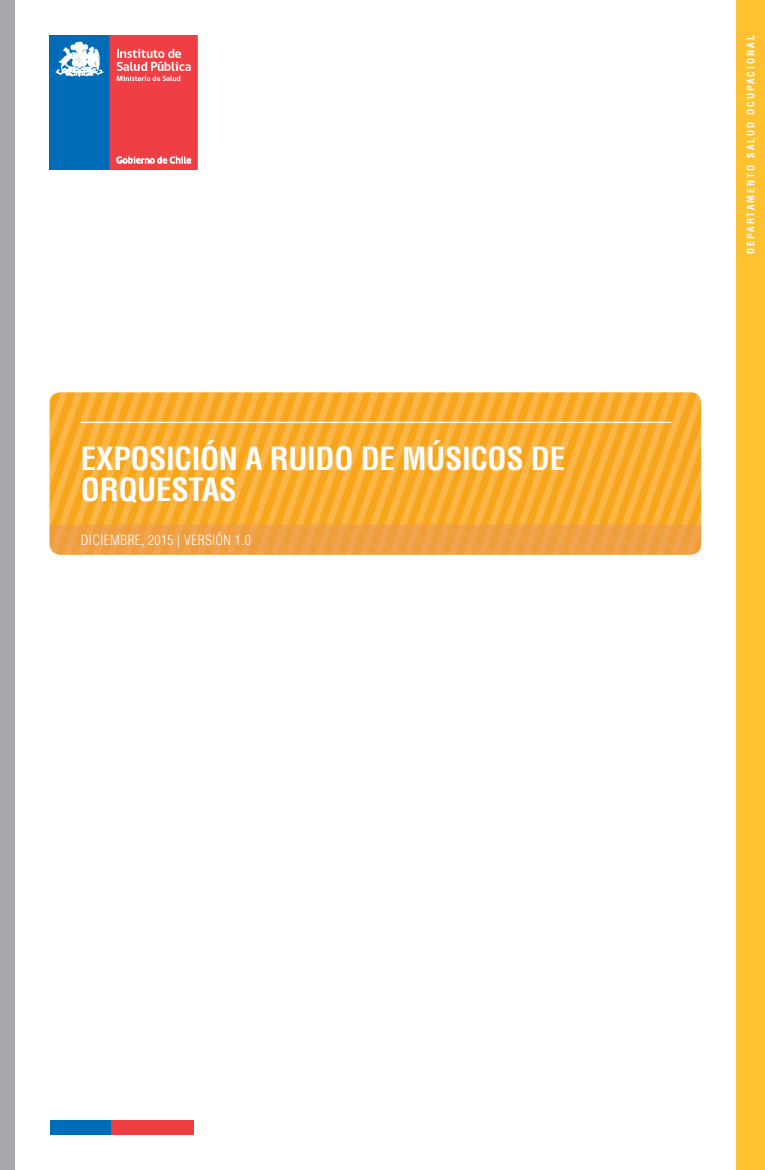
<style>
.page{position:relative;width:765px;height:1170px;background:#fff}
.page>*{position:absolute;margin:0;border:0;box-sizing:border-box;transform-origin:0 0}
.titulo_cuadros_01{font:700 condensed 31.25px/31.2px "Helvetica";letter-spacing:-.01em;color:#fff}
.t1{font:300 condensed 13.75px "Helvetica";letter-spacing:.025em;color:#fff}
.t2{font:700 condensed 10px "Helvetica";letter-spacing:.2em;color:#fff}
</style>
<div class="page">
<div style="left:0;top:0;width:14px;height:1169px;background:#a8a9ad"></div>
<div style="left:737px;top:0;width:28px;height:1169px;background:#fec231"></div>
<img style="left:50px;top:35px;width:148px;height:134px">
<div style="left:110px;top:1120px;width:84px;height:14px;background:#ee3d43"></div>
<div style="left:50px;top:1120px;width:60px;height:14px;background:#006cb7"></div>
<svg style="left:50px;top:392px;width:651px;height:162px;background:#f7ab34"></svg>
<hr style="left:81px;top:422px;width:590px;height:1px;background:#fff">
<p class="titulo_cuadros_01" style="left:81px;top:442px;width:486px">EXPOSICIÓN A RUIDO DE MÚSICOS DE<br>ORQUESTAS</p>
<p class="t1" style="left:81px;top:531px;width:171px">DICIEMBRE, 2015 | VERSIÓN 1.0</p>
<p class="t2" style="left:745px;top:254px;width:220px;rotate:-90deg">DEPARTAMENTO SALUD OCUPACIONAL</p>
</div>
